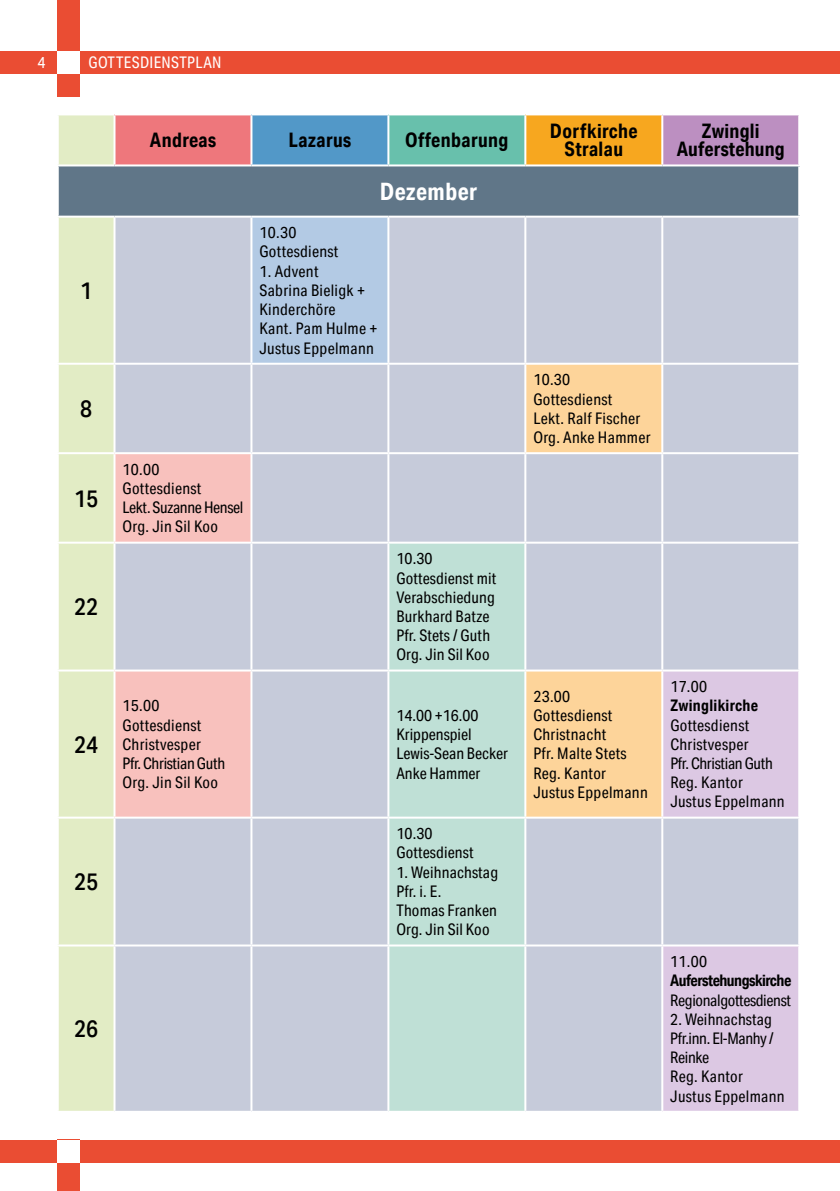
<style>
.page{position:relative;width:840px;height:1191px;background:#fff}
.page>*{position:absolute;margin:0;border:0;box-sizing:border-box;transform-origin:0 0}
.t1{font:500 24px "Aktiv Grotesk Cd";color:#000}
.t2{font:700 24px "Aktiv Grotesk Cd";letter-spacing:.02em;color:#fff}
.t3{font:700 20px/18px "Aktiv Grotesk Cd";letter-spacing:.02em;color:#000;text-align:center}
.t4{font:16px/19.2px "Aktiv Grotesk Cd";letter-spacing:.02em;color:#000}
.t5{font:16px/19.2px "Aktiv Grotesk Cd";color:#000}
.t6{font:16px "Aktiv Grotesk Cd";letter-spacing:-.02em;color:#000}
.t7{font:700 16px "Aktiv Grotesk Cd";letter-spacing:-.03em;color:#000}
.t8{font:16px "Aktiv Grotesk Cd";letter-spacing:.02em;color:#fff}
.t9{font:700 16px "Aktiv Grotesk Cd";letter-spacing:.02em;color:#000}
</style>
<div class="page">
<div style="left:0;top:51px;width:839px;height:23px;background:#ea4d33"></div>
<div style="left:57px;top:0;width:22px;height:96px;background:#ea4d33"></div>
<div style="left:57px;top:51px;width:22px;height:23px;background:#fff"></div>
<div style="left:0;top:1140px;width:839px;height:22px;background:#ea4d33"></div>
<div style="left:57px;top:1140px;width:22px;height:51px;background:#ea4d33"></div>
<div style="left:57px;top:1140px;width:22px;height:22px;background:#fff"></div>
<div style="left:59px;top:115px;width:54px;height:995px;background:#e2ecc5"></div>
<div style="left:114px;top:114px;width:137px;height:51px;background:#ee777c"></div>
<div style="left:251px;top:114px;width:137px;height:51px;background:#5298c8"></div>
<div style="left:388px;top:114px;width:137px;height:51px;background:#68c0ac"></div>
<div style="left:525px;top:114px;width:137px;height:51px;background:#f7a71f"></div>
<div style="left:662px;top:114px;width:136px;height:51px;background:#bc8fc1"></div>
<div style="left:58px;top:165px;width:740px;height:52px;background:#607688"></div>
<div style="left:115px;top:218px;width:272px;height:892px;background:#c6cbda"></div>
<div style="left:251px;top:217px;width:137px;height:147px;background:#b3cae4"></div>
<div style="left:389px;top:218px;width:408px;height:892px;background:#c6cbda"></div>
<svg style="left:526px;top:365px;width:135px;height:451px;background:#e3d1bb"></svg>
<div style="left:114px;top:453px;width:137px;height:89px;background:#f8c1bd"></div>
<svg style="left:389px;top:543px;width:135px;height:567px;background:#c0e0d7"></svg>
<div style="left:114px;top:670px;width:137px;height:147px;background:#f8c1bd"></div>
<div style="left:662px;top:670px;width:136px;height:147px;background:#dcc8e3"></div>
<div style="left:662px;top:945px;width:136px;height:166px;background:#dcc8e3"></div>
<hr style="left:662px;top:113px;width:137px;height:2px;background:#fff">
<hr style="left:661px;top:115px;width:2px;height:49px;background:#fff">
<hr style="left:797px;top:115px;width:2px;height:49px;background:#fff">
<hr style="left:662px;top:164px;width:137px;height:2px;background:#fff">
<hr style="left:114px;top:113px;width:137px;height:2px;background:#fff">
<hr style="left:251px;top:113px;width:137px;height:2px;background:#fff">
<hr style="left:250px;top:115px;width:2px;height:49px;background:#fff">
<hr style="left:388px;top:113px;width:137px;height:2px;background:#fff">
<hr style="left:387px;top:115px;width:2px;height:49px;background:#fff">
<hr style="left:525px;top:113px;width:137px;height:2px;background:#fff">
<hr style="left:524px;top:115px;width:2px;height:49px;background:#fff">
<hr style="left:114px;top:164px;width:137px;height:2px;background:#fff">
<hr style="left:251px;top:164px;width:137px;height:2px;background:#fff">
<hr style="left:388px;top:164px;width:137px;height:2px;background:#fff">
<hr style="left:525px;top:164px;width:137px;height:2px;background:#fff">
<hr style="left:797px;top:166px;width:2px;height:50px;background:#fff">
<hr style="left:114px;top:216px;width:137px;height:2px;background:#fff">
<hr style="left:251px;top:216px;width:137px;height:2px;background:#fff">
<hr style="left:250px;top:218px;width:2px;height:145px;background:#fff">
<hr style="left:388px;top:216px;width:137px;height:2px;background:#fff">
<hr style="left:387px;top:218px;width:2px;height:145px;background:#fff">
<hr style="left:525px;top:216px;width:137px;height:2px;background:#fff">
<hr style="left:524px;top:218px;width:2px;height:145px;background:#fff">
<hr style="left:662px;top:216px;width:137px;height:2px;background:#fff">
<hr style="left:661px;top:218px;width:2px;height:145px;background:#fff">
<hr style="left:114px;top:363px;width:137px;height:2px;background:#fff">
<hr style="left:251px;top:363px;width:137px;height:2px;background:#fff">
<hr style="left:250px;top:365px;width:2px;height:87px;background:#fff">
<hr style="left:388px;top:363px;width:137px;height:2px;background:#fff">
<hr style="left:525px;top:363px;width:137px;height:2px;background:#fff">
<hr style="left:524px;top:365px;width:2px;height:87px;background:#fff">
<hr style="left:662px;top:363px;width:137px;height:2px;background:#fff">
<hr style="left:661px;top:365px;width:2px;height:87px;background:#fff">
<hr style="left:114px;top:452px;width:137px;height:2px;background:#fff">
<hr style="left:251px;top:452px;width:137px;height:2px;background:#fff">
<hr style="left:250px;top:454px;width:2px;height:87px;background:#fff">
<hr style="left:388px;top:452px;width:137px;height:2px;background:#fff">
<hr style="left:525px;top:452px;width:137px;height:2px;background:#fff">
<hr style="left:524px;top:454px;width:2px;height:87px;background:#fff">
<hr style="left:662px;top:452px;width:137px;height:2px;background:#fff">
<hr style="left:661px;top:454px;width:2px;height:87px;background:#fff">
<hr style="left:114px;top:541px;width:137px;height:2px;background:#fff">
<hr style="left:251px;top:541px;width:137px;height:2px;background:#fff">
<hr style="left:250px;top:543px;width:2px;height:126px;background:#fff">
<hr style="left:388px;top:541px;width:137px;height:2px;background:#fff">
<hr style="left:525px;top:541px;width:137px;height:2px;background:#fff">
<hr style="left:524px;top:543px;width:2px;height:126px;background:#fff">
<hr style="left:662px;top:541px;width:137px;height:2px;background:#fff">
<hr style="left:661px;top:543px;width:2px;height:126px;background:#fff">
<hr style="left:114px;top:669px;width:137px;height:2px;background:#fff">
<hr style="left:251px;top:669px;width:137px;height:2px;background:#fff">
<hr style="left:250px;top:671px;width:2px;height:145px;background:#fff">
<hr style="left:388px;top:669px;width:137px;height:2px;background:#fff">
<hr style="left:525px;top:669px;width:137px;height:2px;background:#fff">
<hr style="left:524px;top:671px;width:2px;height:145px;background:#fff">
<hr style="left:662px;top:669px;width:137px;height:2px;background:#fff">
<hr style="left:661px;top:671px;width:2px;height:145px;background:#fff">
<hr style="left:797px;top:671px;width:2px;height:145px;background:#fff">
<hr style="left:114px;top:816px;width:137px;height:2px;background:#fff">
<hr style="left:251px;top:816px;width:137px;height:2px;background:#fff">
<hr style="left:250px;top:818px;width:2px;height:126px;background:#fff">
<hr style="left:388px;top:816px;width:137px;height:2px;background:#fff">
<hr style="left:525px;top:816px;width:137px;height:2px;background:#fff">
<hr style="left:524px;top:818px;width:2px;height:126px;background:#fff">
<hr style="left:662px;top:816px;width:137px;height:2px;background:#fff">
<hr style="left:661px;top:818px;width:2px;height:126px;background:#fff">
<hr style="left:114px;top:944px;width:137px;height:2px;background:#fff">
<hr style="left:251px;top:944px;width:137px;height:2px;background:#fff">
<hr style="left:250px;top:946px;width:2px;height:164px;background:#fff">
<hr style="left:388px;top:944px;width:137px;height:2px;background:#fff">
<hr style="left:525px;top:944px;width:137px;height:2px;background:#fff">
<hr style="left:524px;top:946px;width:2px;height:164px;background:#fff">
<hr style="left:662px;top:944px;width:137px;height:2px;background:#fff">
<hr style="left:661px;top:946px;width:2px;height:164px;background:#fff">
<hr style="left:797px;top:946px;width:2px;height:164px;background:#fff">
<hr style="left:662px;top:1110px;width:137px;height:2px;background:#fff">
<hr style="left:113px;top:115px;width:2px;height:49px;background:#fff">
<hr style="left:57px;top:164px;width:57px;height:2px;background:#fff">
<hr style="left:57px;top:166px;width:2px;height:50px;background:#fff">
<hr style="left:57px;top:216px;width:57px;height:2px;background:#fff">
<hr style="left:57px;top:363px;width:57px;height:2px;background:#fff">
<hr style="left:57px;top:452px;width:57px;height:2px;background:#fff">
<hr style="left:113px;top:454px;width:2px;height:87px;background:#fff">
<hr style="left:57px;top:541px;width:57px;height:2px;background:#fff">
<hr style="left:57px;top:669px;width:57px;height:2px;background:#fff">
<hr style="left:113px;top:671px;width:2px;height:145px;background:#fff">
<hr style="left:57px;top:816px;width:57px;height:2px;background:#fff">
<hr style="left:57px;top:944px;width:57px;height:2px;background:#fff">
<p class="t8" style="left:37px;top:53px;width:9px">4</p>
<p class="t8" style="left:88px;top:53px;width:134px">GOTTESDIENSTPLAN</p>
<h1 class="t1" style="left:80px;top:276px;width:13px">1</h1>
<h1 class="t1" style="left:80px;top:394px;width:13px">8</h1>
<h1 class="t1" style="left:74px;top:483px;width:25px">15</h1>
<h1 class="t1" style="left:74px;top:592px;width:25px">22</h1>
<h1 class="t1" style="left:74px;top:729px;width:25px">24</h1>
<h1 class="t1" style="left:74px;top:867px;width:25px">25</h1>
<h1 class="t1" style="left:74px;top:1014px;width:25px">26</h1>
<p class="t3" style="left:150px;top:131px;width:68px">Andreas</p>
<p class="t3" style="left:288px;top:131px;width:64px">Lazarus</p>
<p class="t3" style="left:405px;top:131px;width:105px">Offenbarung</p>
<p class="t3" style="left:549px;top:122px;width:89px">Dorfkirche<br>Stralau</p>
<p class="t3" style="left:676px;top:122px;width:110px">Zwingli<br>Auferstehung</p>
<h1 class="t2" style="left:379px;top:176px;width:99px">Dezember</h1>
<p class="t4" style="left:259px;top:223px;width:80px">10.30<br>Gottesdienst</p>
<p class="t4" style="left:259px;top:261px;width:119px">1. Advent<br>Sabrina Bieligk +<br>Kinderchöre<br>Kant. Pam Hulme +<br>Justus Eppelmann</p>
<p class="t4" style="left:122px;top:459px;width:122px">10.00<br>Gottesdienst<br>Lekt. Suzanne Hensel<br>Org. Jin Sil Koo</p>
<p class="t4" style="left:396px;top:549px;width:101px">10.30<br>Gottesdienst mit<br>Verabschiedung<br>Burkhard Batze<br>Pfr. Stets / Guth<br>Org. Jin Sil Koo</p>
<p class="t4" style="left:122px;top:696px;width:104px">15.00<br>Gottesdienst<br>Christvesper<br>Pfr. Christian Guth<br>Org. Jin Sil Koo</p>
<p class="t5" style="left:396px;top:705px;width:113px">14.00 +16.00<br>Krippenspiel<br>Lewis-Sean Becker<br>Anke Hammer</p>
<p class="t4" style="left:396px;top:824px;width:79px">10.30<br>Gottesdienst</p>
<p class="t4" style="left:396px;top:862px;width:103px">1. Weihnachstag<br>Pfr. i. E.<br>Thomas Franken<br>Org. Jin Sil Koo</p>
<p class="t4" style="left:533px;top:370px;width:119px">10.30<br>Gottesdienst<br>Lekt. Ralf Fischer<br>Org. Anke Hammer</p>
<p class="t4" style="left:533px;top:686px;width:116px">23.00<br>Gottesdienst<br>Christnacht<br>Pfr. Malte Stets<br>Reg. Kantor<br>Justus Eppelmann</p>
<p class="t4" style="left:670px;top:677px;width:38px">17.00</p>
<p class="t9" style="left:670px;top:696px;width:89px">Zwinglikirche</p>
<p class="t4" style="left:670px;top:715px;width:116px">Gottesdienst<br>Christvesper<br>Pfr. Christian Guth<br>Reg. Kantor<br>Justus Eppelmann</p>
<p class="t4" style="left:670px;top:951px;width:38px">11.00</p>
<p class="t7" style="left:670px;top:970px;width:122px">Auferstehungskirche</p>
<p class="t6" style="left:670px;top:990px;width:122px">Regionalgottesdienst</p>
<p class="t4" style="left:670px;top:1009px;width:116px">2. Weihnachstag<br>Pfr.inn. El-Manhy /<br>Reinke<br>Reg. Kantor<br>Justus Eppelmann</p>
</div>
